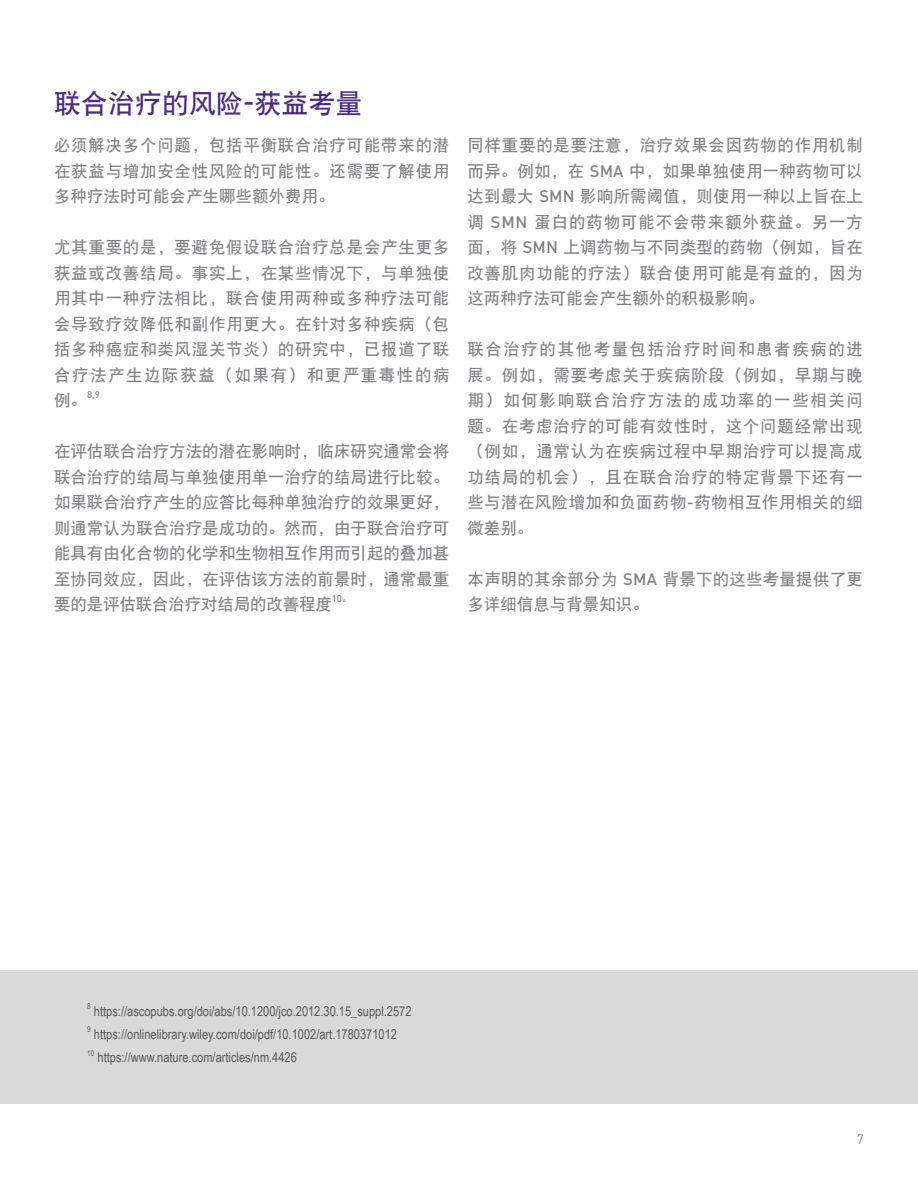
<style>
.page{position:relative;width:918px;height:1188px;background:#fff}
.page>*{position:absolute;margin:0;border:0;box-sizing:border-box;transform-origin:0 0}
.t1{font:27px "DF Hei W7";color:#4e2984}
.t2{font:16.5px/25.5px "DF Hei W7";letter-spacing:.025em;color:#808284;text-align:justify}
.t3{font:13.5px "Arial Narrow";color:#58585b}
.t4{font:13.5px "DINOT";color:#808284}
.t5{font:500 9.6px "DINOT";color:#808284}
.t6{font:7.8px "Arial Narrow";color:#58585b}
.s1{font-family:"DINOT";font-weight:500}
.s2{font-family:"DF Hei W7";font-weight:400}
</style>
<div class="page">
<div style="left:0;top:970px;width:918px;height:134px;background:#d9d9d9"></div>
<h1 class="t1" style="left:54px;top:90px;width:310px">联合治疗的风险<span class="s1">-</span>获益考量</h1>
<p class="t2" style="left:54px;top:133px;width:397px">必须解决多个问题，包括平衡联合治疗可能带来的潜在获益与增加安全性风险的可能性。还需要了解使用多种疗法时可能会产生哪些额外费用。</p>
<p class="t2" style="left:54px;top:235px;width:397px">尤其重要的是，要避免假设联合治疗总是会产生更多获益或改善结局。事实上，在某些情况下，与单独使用其中一种疗法相比，联合使用两种或多种疗法可能会导致疗效降低和副作用更大。在针对多种疾病（包括多种癌症和类风湿关节炎）的研究中，已报道了联合疗法产生边际获益（如果有）和更严重毒性的病例。</p>
<p class="t5" style="left:87px;top:389px;width:14px">8,9</p>
<p class="t2" style="left:54px;top:439px;width:397px">在评估联合治疗方法的潜在影响时，临床研究通常会将联合治疗的结局与单独使用单一治疗的结局进行比较。如果联合治疗产生的应答比每种单独治疗的效果更好，则通常认为联合治疗是成功的。然而，由于联合治疗可能具有由化合物的化学和生物相互作用而引起的叠加甚至协同效应，因此，在评估该方法的前景时，通常最重要的是评估联合治疗对结局的改善程度</p>
<p class="t5" style="left:332px;top:593px;width:21px">10<span class="s2">。</span></p>
<p class="t2" style="left:467px;top:133px;width:397px">同样重要的是要注意，治疗效果会因药物的作用机制而异。例如，在 <span class="s1">SMA</span> 中，如果单独使用一种药物可以达到最大 <span class="s1">SMN</span> 影响所需阈值，则使用一种以上旨在上调 <span class="s1">SMN</span> 蛋白的药物可能不会带来额外获益。另一方面，将 <span class="s1">SMN</span> 上调药物与不同类型的药物（例如，旨在改善肌肉功能的疗法）联合使用可能是有益的，因为这两种疗法可能会产生额外的积极影响。</p>
<p class="t2" style="left:467px;top:337px;width:397px">联合治疗的其他考量包括治疗时间和患者疾病的进展。例如，需要考虑关于疾病阶段（例如，早期与晚期）如何影响联合治疗方法的成功率的一些相关问题。在考虑治疗的可能有效性时，这个问题经常出现（例如，通常认为在疾病过程中早期治疗可以提高成功结局的机会），且在联合治疗的特定背景下还有一些与潜在风险增加和负面药物<span class="s1">-</span>药物相互作用相关的细微差别。</p>
<p class="t2" style="left:467px;top:566px;width:397px">本声明的其余部分为 <span class="s1">SMA</span> 背景下的这些考量提供了更多详细信息与背景知识。</p>
<p class="t6" style="left:87px;top:1001px;width:5px">8</p>
<p class="t3" style="left:94px;top:1001px;width:319px">https://ascopubs.org/doi/abs/10.1200/jco.2012.30.15_suppl.2572</p>
<p class="t6" style="left:87px;top:1024px;width:5px">9</p>
<p class="t3" style="left:94px;top:1024px;width:305px">https://onlinelibrary.wiley.com/doi/pdf/10.1002/art.1780371012</p>
<p class="t6" style="left:87px;top:1047px;width:9px">10</p>
<p class="t3" style="left:98px;top:1047px;width:201px">https://www.nature.com/articles/nm.4426</p>
<p class="t4" style="left:857px;top:1131px;width:9px">7</p>
</div>
